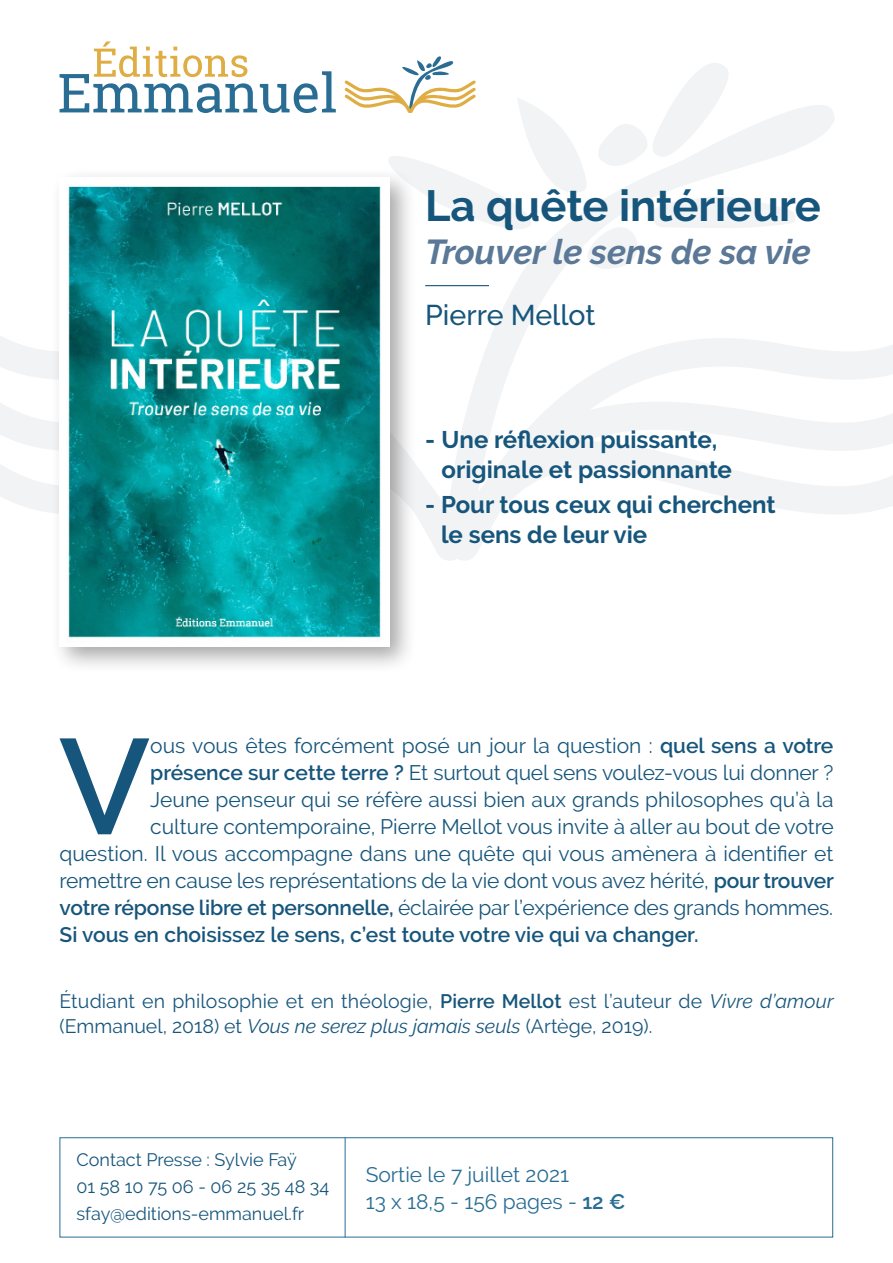
<style>
.page{position:relative;width:893px;height:1263px;background:#fff}
.page>*{position:absolute;margin:0;border:0;box-sizing:border-box;transform-origin:0 0}
._05_Texte_courant_le{font:600 135.15px "Raleway";color:#17567c}
._01_Titre_livre{font:700 43.5px "Raleway";color:#17567c}
._02_Sous_titre{font:italic 700 34.5px "Raleway";color:#5b7897}
._03_Auteur{font:500 28.5px "Raleway";color:#17567c}
.Points_clés{font:700 24px/30px "Raleway";color:#17567c}
._05_Texte_courant_le-2{font:21px "Raleway";letter-spacing:-.005em;color:#17567c}
._05_Texte_courant_le-3{font:600 21px "Raleway";color:#17567c}
._07_info_technique{font:21px "Raleway";color:#296d94}
._06_Texte_auteur{font:19.5px/25.5px "Raleway";letter-spacing:.005em;color:#17567c}
._07_info_technique-2{font:18px "Raleway";color:#17567c}
.s1{font-weight:600}
.s2{font-style:italic}
</style>
<div class="page">
<svg style="left:522px;top:105px;width:312px;height:168px"></svg>
<svg style="left:0;top:273px;width:893px;height:287px"></svg>
<svg style="left:344px;top:56px;width:452px;height:213px"></svg>
<svg style="left:60px;top:42px;width:276px;height:71px"></svg>
<hr style="left:425px;top:285px;width:64px;height:1px;background:#17567c">
<div style="left:50px;top:168px;width:367px;height:506px;background:#231f20;opacity:.4"></div>
<img style="left:60px;top:177px;width:329px;height:469px">
<div style="left:60px;top:1137px;width:773px;height:100px;background:#fff;border:1px solid #296d94"></div>
<hr style="left:345px;top:1137px;width:1px;height:100px;background:#296d94">
<p class="_01_Titre_livre" style="left:425px;top:180px;width:397px">La quête intérieure</p>
<p class="_02_Sous_titre" style="left:425px;top:232px;width:387px">Trouver le sens de sa vie</p>
<p class="_03_Auteur" style="left:425px;top:299px;width:172px">Pierre Mellot</p>
<p class="Points_clés" style="left:441px;top:425px;width:292px;text-indent:-16px">- Une réflexion puissante, originale et passionnante</p>
<p class="Points_clés" style="left:441px;top:489px;width:336px;text-indent:-16px">- Pour tous ceux qui cherchent le sens de leur vie</p>
<p class="_05_Texte_courant_le" style="left:59px;top:709px;width:93px">V</p>
<p class="_05_Texte_courant_le-2" style="left:150px;top:734px;width:685px">ous vous êtes forcément posé un jour la question : <span class="s1">quel sens a votre</span></p>
<p class="_05_Texte_courant_le-2" style="left:150px;top:761px;width:685px"><span class="s1">présence sur cette terre ?</span> Et surtout quel sens voulez-vous lui donner ?</p>
<p class="_05_Texte_courant_le-2" style="left:150px;top:788px;width:685px">Jeune penseur qui se réfère aussi bien aux grands philosophes qu’à la</p>
<p class="_05_Texte_courant_le-2" style="left:150px;top:815px;width:685px">culture contemporaine, Pierre Mellot vous invite à aller au bout de votre</p>
<p class="_05_Texte_courant_le-2" style="left:60px;top:842px;width:775px">question. Il vous accompagne dans une quête qui vous amènera à identifier et</p>
<p class="_05_Texte_courant_le-2" style="left:60px;top:869px;width:776px">remettre en cause les représentations de la vie dont vous avez hérité, <span class="s1">pour trouver</span></p>
<p class="_05_Texte_courant_le-2" style="left:60px;top:896px;width:775px"><span class="s1">votre réponse libre et personnelle,</span> éclairée par l’expérience des grands hommes.</p>
<p class="_05_Texte_courant_le-3" style="left:60px;top:923px;width:640px">Si vous en choisissez le sens, c’est toute votre vie qui va changer.</p>
<p class="_06_Texte_auteur" style="left:60px;top:988px;width:776px">Étudiant en philosophie et en théologie, <span class="s1">Pierre Mellot</span> est l’auteur de <span class="s2">Vivre d’amour </span>(Emmanuel, 2018) et <span class="s2">Vous ne serez plus jamais seuls</span> (Artège, 2019).</p>
<p class="_07_info_technique-2" style="left:77px;top:1149px;width:222px">Contact Presse : Sylvie Faÿ</p>
<p class="_07_info_technique-2" style="left:77px;top:1176px;width:254px">01 58 10 75 06 - 06 25 35 48 34</p>
<p class="_07_info_technique-2" style="left:77px;top:1203px;width:229px">sfay@editions-emmanuel.fr</p>
<p class="_07_info_technique" style="left:366px;top:1162px;width:205px">Sortie le 7 juillet 2021</p>
<p class="_07_info_technique" style="left:366px;top:1189px;width:261px">13 x 18,5 - 156 pages - <span class="s1">12 €</span></p>
</div>
